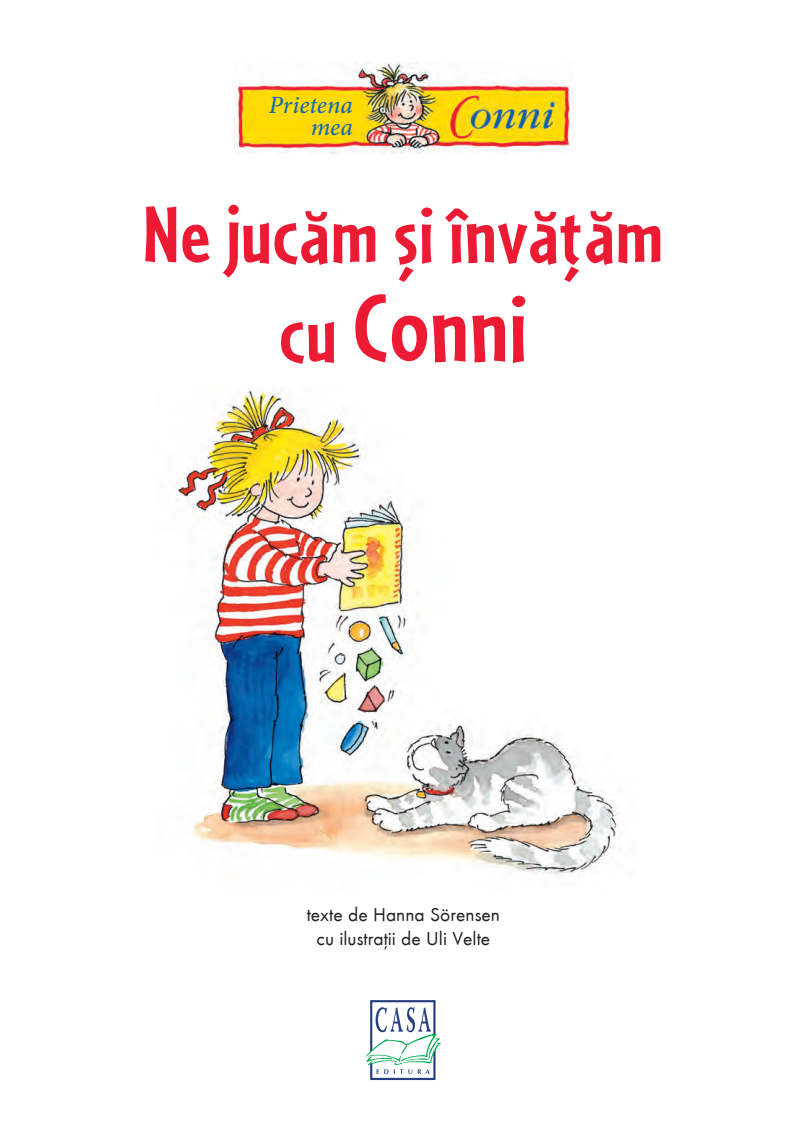
<style>
.page{position:relative;width:808px;height:1147px;background:#fff}
.page>*{position:absolute;margin:0;border:0;box-sizing:border-box;transform-origin:0 0}
.t1{font:700 100.5px "Cafeteria RO";letter-spacing:.01em;color:#ed1a33}
.t2{font:700 84px "Cafeteria RO";letter-spacing:.01em;color:#ed1a33}
.t3{font:italic 500 24.9px/22.2px "Minion Pro";color:#1768b4;text-align:right}
.t4{font:19.5px/24px "Futura Round";color:#231f20;text-align:center}
.s1{font-size:84px}
</style>
<div class="page">
<img style="left:176px;top:388px;width:444px;height:489px">
<img style="left:235px;top:62px;width:337px;height:91px">
<svg style="left:365px;top:1000px;width:76px;height:79px"></svg>
<p class="t3" style="left:269px;top:94px;width:85px">Prietena mea</p>
<h2 class="t2" style="left:143px;top:187px;width:522px">Ne jucăm și învățăm</h2>
<h1 class="t1" style="left:279px;top:272px;width:249px"><span class="s1">cu</span> Conni</h1>
<p class="t4" style="left:306px;top:900px;width:195px">texte de Hanna Sörensen cu ilustrații de Uli Velte</p>
</div>
